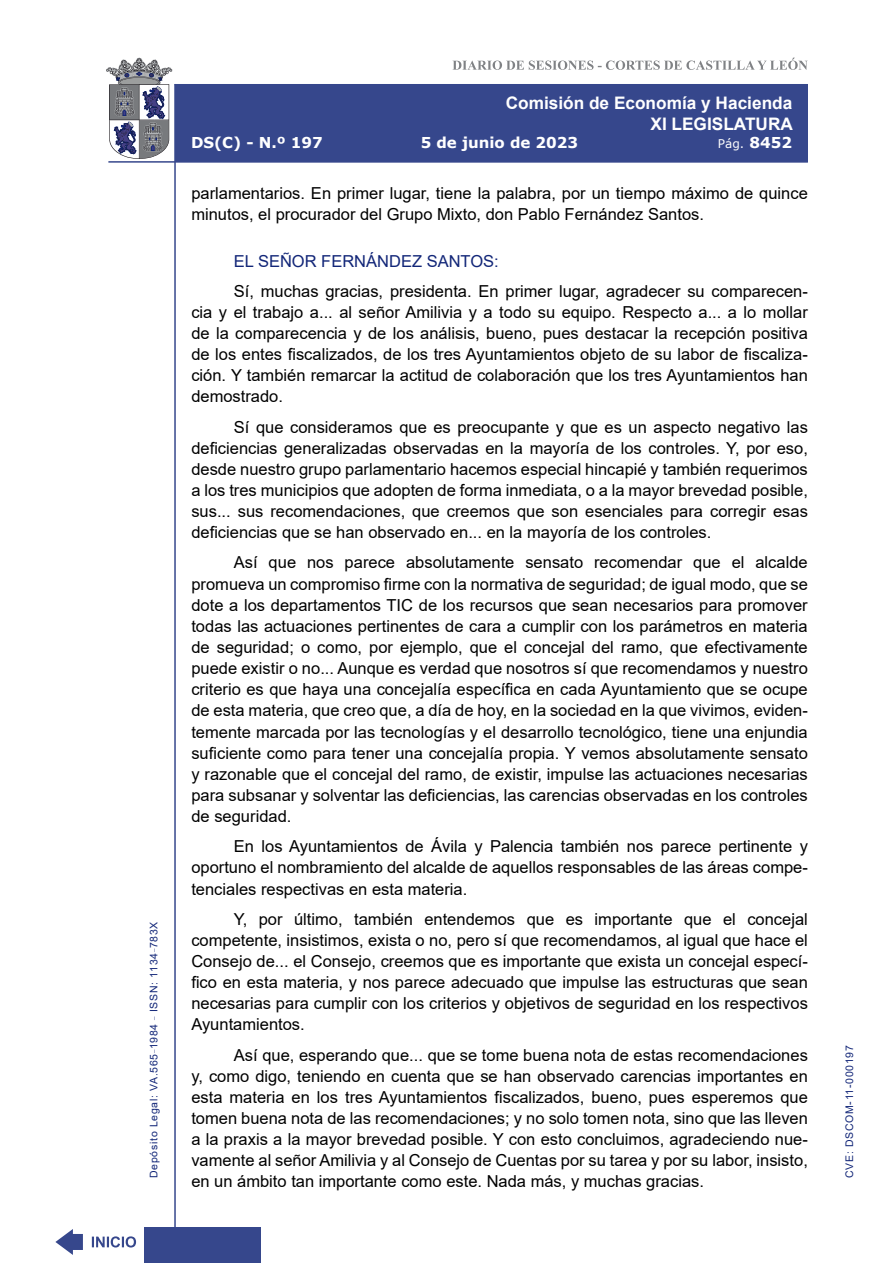
<style>
.page{position:relative;width:893px;height:1263px;background:#fff}
.page>*{position:absolute;margin:0;border:0;box-sizing:border-box;transform-origin:0 0}
.t1{font:700 17.25px/20.7px "Arial";color:#fff;text-align:right}
.t2{font:16.5px/21.1px "Arial";color:#000;text-align:justify}
.Orador{font:16.5px "Arial";color:#122678}
.t3{font:700 15px "Verdana";color:#fff}
.t4{font:12px "Verdana";color:#fff}
.t5{font:10.5px "Arial";letter-spacing:.065em;color:#122678}
.s1{font-weight:700;font-size:15px}
</style>
<div class="page">
<svg style="left:452px;top:58px;width:356px;height:12px"></svg>
<hr style="left:174px;top:84px;width:2px;height:1179px;background:#36478c">
<div style="left:144px;top:1227px;width:117px;height:36px;background:#36478c"></div>
<div style="left:175px;top:84px;width:633px;height:78px;background:#36478c"></div>
<hr style="left:108px;top:161px;width:700px;height:2px;background:#36478c">
<svg style="left:92px;top:1236px;width:44px;height:11px"></svg>
<svg style="left:55px;top:1229px;width:28px;height:26px"></svg>
<svg style="left:106px;top:58px;width:66px;height:101px"></svg>
<p class="t5" style="left:146px;top:1178px;width:258px;rotate:-90deg">Depósito Legal: VA.565<sup>_</sup>1984 <sup>_</sup> ISSN: 1134<sup>_</sup>783X</p>
<p class="t1" style="left:506px;top:93px;width:289px">Comisión de Economía y Hacienda<br>XI LEGISLATURA</p>
<p class="t3" style="left:191px;top:132px;width:133px">DS(C) - N.º 197</p>
<p class="t3" style="left:421px;top:132px;width:159px">5 de junio de 2023</p>
<p class="t4" style="left:718px;top:135px;width:76px">Pág. <span class="s1">8452</span></p>
<p class="t2" style="left:191px;top:183px;width:618px">parlamentarios. En primer lugar, tiene la palabra, por un tiempo máximo de quince minutos, el procurador del Grupo Mixto, don Pablo Fernández Santos.</p>
<p class="Orador" style="left:234px;top:249px;width:266px">EL SEÑOR FERNÁNDEZ SANTOS:</p>
<p class="t2" style="left:191px;top:280px;width:618px;text-indent:43px">Sí, muchas gracias, presidenta. En primer lugar, agradecer su comparecen&shy;cia y el trabajo a... al señor Amilivia y a todo su equipo. Respecto a... a lo mollar de la comparecencia y de los análisis, bueno, pues destacar la recepción positiva de los entes fiscalizados, de los tres Ayuntamientos objeto de su labor de fiscaliza&shy;ción. Y también remarcar la actitud de colaboración que los tres Ayuntamientos han demostrado.</p>
<p class="t2" style="left:191px;top:416px;width:618px;text-indent:43px">Sí que consideramos que es preocupante y que es un aspecto negativo las deficiencias generalizadas observadas en la mayoría de los controles. Y, por eso, desde nuestro grupo parlamentario hacemos especial hincapié y también requerimos a los tres municipios que adopten de forma inmediata, o a la mayor brevedad posible, sus... sus recomendaciones, que creemos que son esenciales para corregir esas deficiencias que se han observado en... en la mayoría de los controles.</p>
<p class="t2" style="left:191px;top:552px;width:618px;text-indent:43px">Así que nos parece absolutamente sensato recomendar que el alcalde promueva un compromiso firme con la normativa de seguridad; de igual modo, que se dote a los departamentos TIC de los recursos que sean necesarios para promover todas las actuaciones pertinentes de cara a cumplir con los parámetros en materia de seguridad; o como, por ejemplo, que el concejal del ramo, que efectivamente puede existir o no... Aunque es verdad que nosotros sí que recomendamos y nuestro criterio es que haya una concejalía específica en cada Ayuntamiento que se ocupe de esta materia, que creo que, a día de hoy, en la sociedad en la que vivimos, eviden&shy;temente marcada por las tecnologías y el desarrollo tecnológico, tiene una enjundia suficiente como para tener una concejalía propia. Y vemos absolutamente sensato y razonable que el concejal del ramo, de existir, impulse las actuaciones necesarias para subsanar y solventar las deficiencias, las carencias observadas en los controles de seguridad.</p>
<p class="t2" style="left:191px;top:836px;width:618px;text-indent:43px">En los Ayuntamientos de Ávila y Palencia también nos parece pertinente y oportuno el nombramiento del alcalde de aquellos responsables de las áreas compe&shy;tenciales respectivas en esta materia.</p>
<p class="t2" style="left:191px;top:908px;width:618px;text-indent:43px">Y, por último, también entendemos que es importante que el concejal competente, insistimos, exista o no, pero sí que recomendamos, al igual que hace el Consejo de... el Consejo, creemos que es importante que exista un concejal especí&shy;fico en esta materia, y nos parece adecuado que impulse las estructuras que sean necesarias para cumplir con los criterios y objetivos de seguridad en los respectivos Ayuntamientos.</p>
<p class="t2" style="left:191px;top:1044px;width:618px;text-indent:43px">Así que, esperando que... que se tome buena nota de estas recomendaciones y, como digo, teniendo en cuenta que se han observado carencias importantes en esta materia en los tres Ayuntamientos fiscalizados, bueno, pues esperemos que tomen buena nota de las recomendaciones; y no solo tomen nota, sino que las lleven a la praxis a la mayor brevedad posible. Y con esto concluimos, agradeciendo nue&shy;vamente al señor Amilivia y al Consejo de Cuentas por su tarea y por su labor, insisto, en un ámbito tan importante como este. Nada más, y muchas gracias.</p>
<p class="t5" style="left:842px;top:1178px;width:134px;rotate:-90deg">CVE: DSCOM-11-000197</p>
</div>
